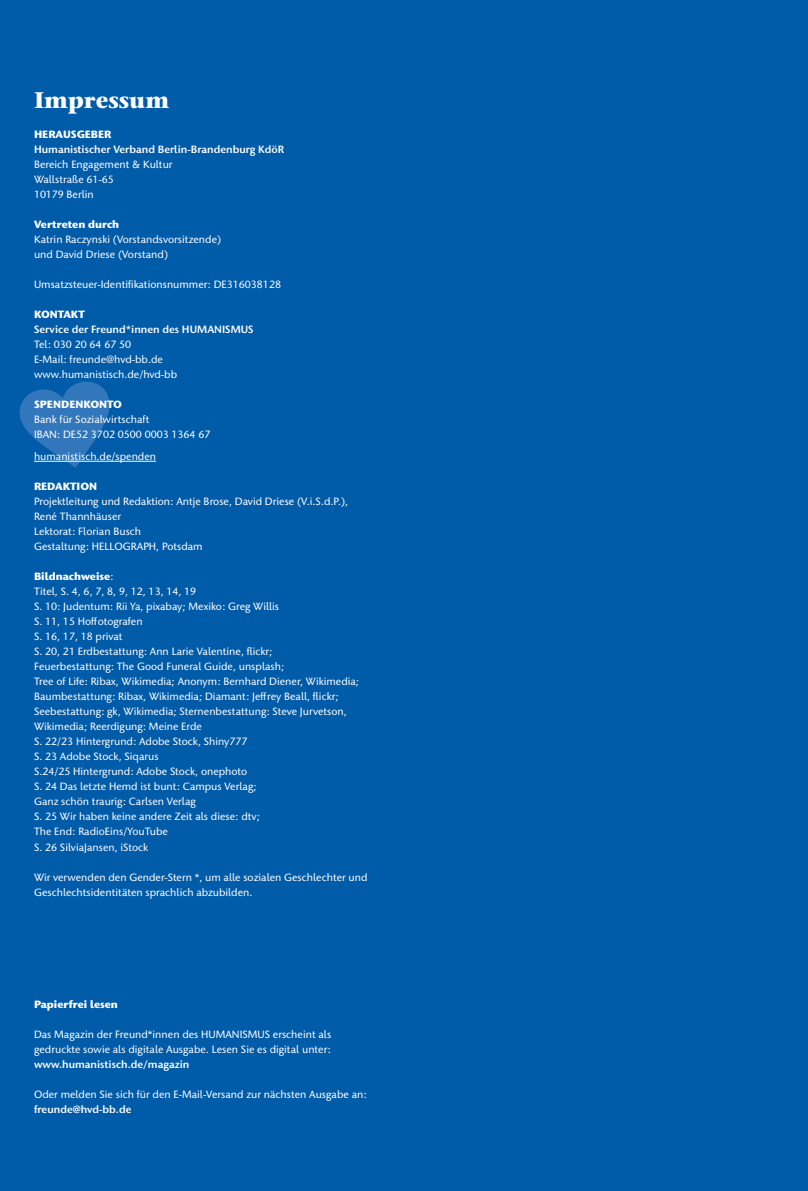
<style>
.page{position:relative;width:808px;height:1191px;background:#005ba9}
.page>*{position:absolute;margin:0;border:0;box-sizing:border-box;transform-origin:0 0}
.t1{font:700 22.5px "Stone Serif ITC Pro";color:#fff}
.t2{font:500 10.5px/15px "Stone Humanist ITC Pro";color:#fff}
.t3{font:600 10.5px "Stone Humanist ITC Pro";color:#fff}
.t4{font:700 10.5px "Stone Humanist ITC Pro";color:#fff}
.s1{font-weight:700}
</style>
<div class="page">
<svg style="left:19px;top:381px;width:93px;height:87px"></svg>
<hr style="left:34px;top:461px;width:122px;height:1px;background:#fff">
<h1 class="t1" style="left:34px;top:85px;width:137px">Impressum</h1>
<p class="t4" style="left:34px;top:127px;width:79px">HERAUSGEBER</p>
<p class="t3" style="left:34px;top:142px;width:252px">Humanistischer Verband Berlin-Brandenburg KdöR</p>
<p class="t2" style="left:34px;top:156px;width:140px">Bereich Engagement &amp; Kultur<br>Wallstraße 61-65<br>10179 Berlin</p>
<p class="t4" style="left:34px;top:217px;width:87px">Vertreten durch</p>
<p class="t2" style="left:34px;top:231px;width:189px">Katrin Raczynski (Vorstandsvorsitzende) und David Driese (Vorstand)</p>
<p class="t2" style="left:34px;top:276px;width:249px">Umsatzsteuer-Identifikationsnummer: DE316038128</p>
<p class="t4" style="left:34px;top:307px;width:52px">KONTAKT</p>
<p class="t3" style="left:34px;top:322px;width:221px">Service der Freund*innen des HUMANISMUS</p>
<p class="t2" style="left:34px;top:336px;width:145px">Tel: 030 20 64 67 50<br>E-Mail: freunde@hvd-bb.de www.humanistisch.de/hvd-bb</p>
<p class="t4" style="left:34px;top:397px;width:90px">SPENDENKONTO</p>
<p class="t2" style="left:34px;top:411px;width:178px">Bank für Sozialwirtschaft<br>IBAN: DE52 3702 0500 0003 1364 67</p>
<p class="t2" style="left:34px;top:449px;width:124px">humanistisch.de/spenden</p>
<p class="t4" style="left:34px;top:479px;width:65px">REDAKTION</p>
<p class="t2" style="left:34px;top:494px;width:316px">Projektleitung und Redaktion: Antje Brose, David Driese (V.i.S.d.P.), René Thannhäuser<br>Lektorat: Florian Busch<br>Gestaltung: HELLOGRAPH, Potsdam</p>
<p class="t2" style="left:34px;top:569px;width:327px"><span class="s1">Bildnachweise</span>:<br>Titel, S. 4, 6, 7, 8, 9, 12, 13, 14, 19<br>S. 10: Judentum: Rii Ya, pixabay; Mexiko: Greg Willis<br>S. 11, 15 Hoffotografen<br>S. 16, 17, 18 privat<br>S. 20, 21 Erdbestattung: Ann Larie Valentine, flickr;<br>Feuerbestattung: The Good Funeral Guide, unsplash;<br>Tree of Life: Ribax, Wikimedia; Anonym: Bernhard Diener, Wikimedia; Baumbestattung: Ribax, Wikimedia; Diamant: Jeffrey Beall, flickr; Seebestattung: gk, Wikimedia; Sternenbestattung: Steve Jurvetson, Wikimedia; Reerdigung: Meine Erde<br>S. 22/23 Hintergrund: Adobe Stock, Shiny777<br>S. 23 Adobe Stock, Siqarus<br>S.24/25 Hintergrund: Adobe Stock, onephoto<br>S. 24 Das letzte Hemd ist bunt: Campus Verlag;<br>Ganz schön traurig: Carlsen Verlag<br>S. 25 Wir haben keine andere Zeit als diese: dtv;<br>The End: RadioEins/YouTube<br>S. 26 SilviaJansen, iStock</p>
<p class="t2" style="left:34px;top:869px;width:335px">Wir verwenden den Gender-Stern *, um alle sozialen Geschlechter und<br>Geschlechtsidentitäten sprachlich abzubilden.</p>
<p class="t4" style="left:34px;top:997px;width:85px">Papierfrei lesen</p>
<p class="t2" style="left:34px;top:1027px;width:299px">Das Magazin der Freund*innen des HUMANISMUS erscheint als gedruckte sowie als digitale Ausgabe. Lesen Sie es digital unter:</p>
<p class="t3" style="left:34px;top:1057px;width:157px">www.humanistisch.de/magazin</p>
<p class="t2" style="left:34px;top:1087px;width:334px">Oder melden Sie sich für den E-Mail-Versand zur nächsten Ausgabe an:</p>
<p class="t3" style="left:34px;top:1102px;width:99px">freunde@hvd-bb.de</p>
</div>
